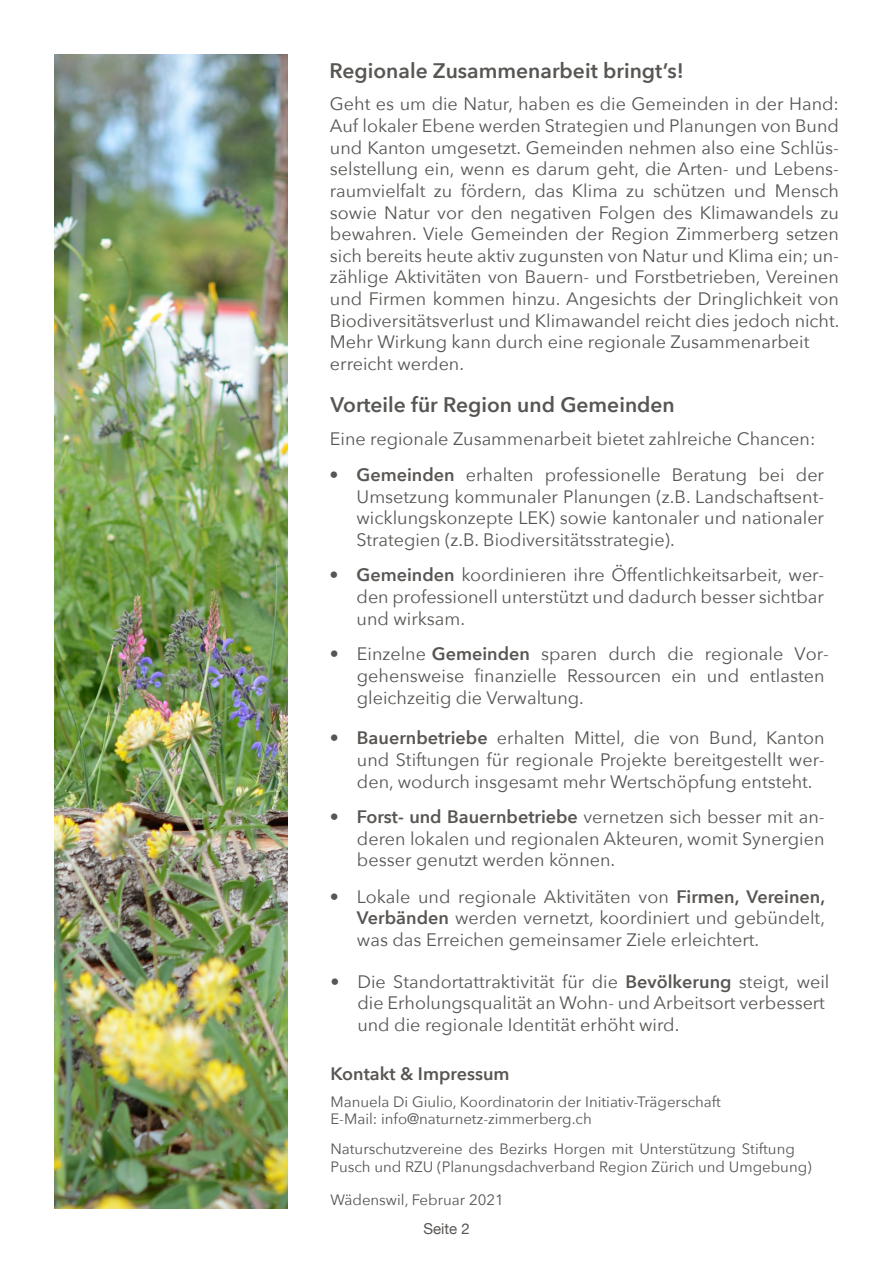
<style>
.page{position:relative;width:893px;height:1263px;background:#fff}
.page>*{position:absolute;margin:0;border:0;box-sizing:border-box;transform-origin:0 0}
.t1{font:600 21px "Avenir Next";color:#585553}
.t2{font:18px/21.6px "Avenir Next";color:#585553;text-align:justify}
.t3{font:600 18px "Avenir Next";color:#585553}
.t4{font:15px/18px "Avenir Next";color:#585553}
.t5{font:15px "Helvetica Neue";color:#585553}
.s1{font-weight:600}
</style>
<div class="page">
<img style="left:54px;top:54px;width:233px;height:1155px">
<p class="t1" style="left:330px;top:53px;width:356px">Regionale Zusammenarbeit bringt’s!</p>
<p class="t2" style="left:330px;top:93px;width:511px">Geht es um die Natur, haben es die Gemeinden in der Hand:<br>Auf lokaler Ebene werden Strategien und Planungen von Bund und Kanton umgesetzt. Gemeinden nehmen also eine Schlüs&shy;selstellung ein, wenn es darum geht, die Arten- und Lebens&shy;raumvielfalt zu fördern, das Klima zu schützen und Mensch sowie Natur vor den negativen Folgen des Klimawandels zu bewahren. Viele Gemeinden der Region Zimmerberg setzen sich bereits heute aktiv zugunsten von Natur und Klima ein; un&shy;zählige Aktivitäten von Bauern- und Forstbetrieben, Vereinen und Firmen kommen hinzu. Angesichts der Dringlichkeit von Biodiversitätsverlust und Klimawandel reicht dies jedoch nicht.<br>Mehr Wirkung kann durch eine regionale Zusammenarbeit</p>
<p class="t2" style="left:330px;top:352px;width:136px">erreicht werden.</p>
<p class="t1" style="left:330px;top:387px;width:346px">Vorteile für Region und Gemeinden</p>
<p class="t2" style="left:330px;top:427px;width:487px">Eine regionale Zusammenarbeit bietet zahlreiche Chancen:</p>
<p class="t2" style="left:357px;top:463px;width:469px;text-indent:-27px"><span class="s1">• Gemeinden</span> erhalten professionelle Beratung bei der Umsetzung kommunaler Planungen (z.B. Landschaftsent&shy;wicklungskonzepte LEK) sowie kantonaler und nationaler Strategien (z.B. Biodiversitätsstrategie).</p>
<p class="t2" style="left:357px;top:564px;width:469px;text-indent:-27px"><span class="s1">• Gemeinden</span> koordinieren ihre Öffentlichkeitsarbeit, wer&shy;den professionell unterstützt und dadurch besser sichtbar und wirksam.</p>
<p class="t2" style="left:357px;top:642px;width:474px;text-align:left;text-indent:-27px">• Einzelne <span class="s1">Gemeinden</span> sparen durch die regionale Vor&shy;gehensweise finanzielle Ressourcen ein und entlasten gleichzeitig die Verwaltung.</p>
<p class="t2" style="left:357px;top:726px;width:469px;text-indent:-27px"><span class="s1">• Bauernbetriebe</span> erhalten Mittel, die von Bund, Kanton und Stiftungen für regionale Projekte bereitgestellt wer&shy;den, wodurch insgesamt mehr Wertschöpfung entsteht.</p>
<p class="t2" style="left:357px;top:805px;width:469px;text-indent:-27px"><span class="s1">• Forst- und Bauernbetriebe</span> vernetzen sich besser mit an&shy;deren lokalen und regionalen Akteuren, womit Synergien besser genutzt werden können.</p>
<p class="t2" style="left:357px;top:885px;width:470px;text-indent:-27px">• Lokale und regionale Aktivitäten von <span class="s1">Firmen, Vereinen, Verbänden</span> werden vernetzt, koordiniert und gebündelt, was das Erreichen gemeinsamer Ziele erleichtert.</p>
<p class="t2" style="left:357px;top:970px;width:473px;text-align:left;text-indent:-27px">• Die Standortattraktivität für die <span class="s1">Bevölkerung</span> steigt, weil die Erholungsqualität an Wohn- und Arbeitsort verbessert und die regionale Identität erhöht wird.</p>
<p class="t3" style="left:330px;top:1058px;width:181px">Kontakt &amp; Impressum</p>
<p class="t4" style="left:330px;top:1092px;width:392px">Manuela Di Giulio, Koordinatorin der Initiativ-Trägerschaft</p>
<p class="t4" style="left:330px;top:1109px;width:263px">E-Mail: info@naturnetz-zimmerberg.ch</p>
<p class="t4" style="left:330px;top:1139px;width:483px">Naturschutzvereine des Bezirks Horgen mit Unterstützung Stiftung<br>Pusch und RZU (Planungsdachverband Region Zürich und Umgebung)</p>
<p class="t4" style="left:330px;top:1190px;width:175px">Wädenswil, Februar 2021</p>
<p class="t5" style="left:423px;top:1218px;width:48px">Seite 2</p>
</div>
